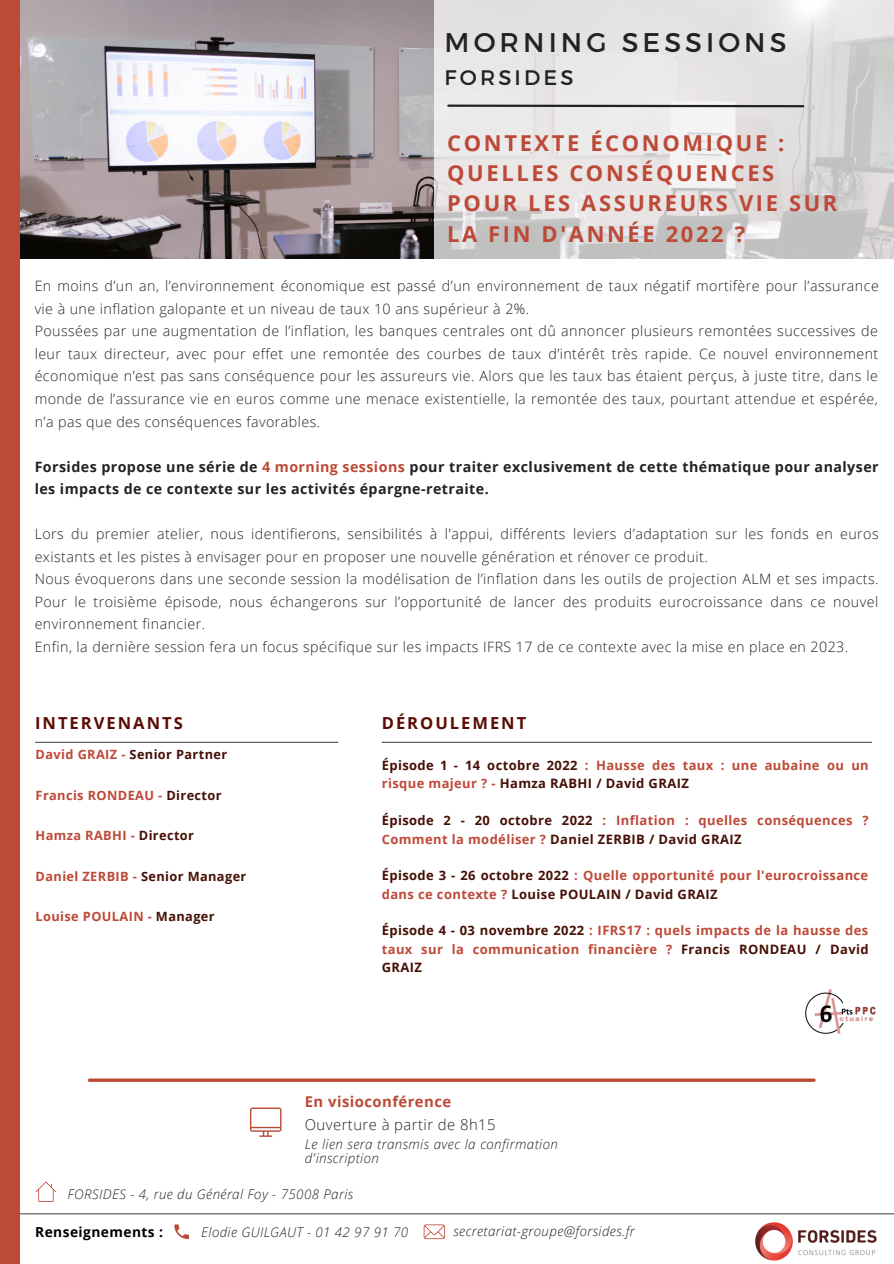
<style>
.page{position:relative;width:894px;height:1264px;background:#fff}
.page>*{position:absolute;margin:0;border:0;box-sizing:border-box;transform-origin:0 0}
.t1{font:27px "Montserrat";letter-spacing:.15em;color:#222}
.t2{font:700 21.9px/30.5px "Open Sans";letter-spacing:.12em;color:#bd4937}
.t3{font:21px "Montserrat";letter-spacing:.15em;color:#222}
.t4{font:700 16.5px "Open Sans";letter-spacing:.12em;color:#5b0c02}
.t5{font:300 14.85px "Open Sans";letter-spacing:.03em;color:#222}
.t6{font:700 14.85px "Open Sans";letter-spacing:.03em;color:#bd4937}
.t7{font:300 14.25px/22.5px "Open Sans";letter-spacing:.03em;color:#222}
.t8{font:700 14.25px/22.5px "Open Sans";letter-spacing:.03em;color:#222}
.t9{font:700 13.8px "Open Sans";letter-spacing:.03em;color:#000}
.t10{font:italic 300 13.35px/14.4px "Open Sans";letter-spacing:.03em;color:#222}
.t11{font:700 12.9px/18.3px "Open Sans";letter-spacing:.03em;color:#bd4937}
.t12{font:700 12.9px/18.3px "Open Sans";letter-spacing:.03em;color:#460f05}
.t13{font:700 12.75px "Open Sans";letter-spacing:.03em;color:#bd4937}
.t14{font:700 12.75px "Open Sans";letter-spacing:.03em;color:#460f05}
.s1{color:#bd4937}
.s2{color:#460f05}
</style>
<div class="page">
<img style="left:20px;top:0;width:414px;height:258px">
<div style="left:0;top:0;width:19px;height:1263px;background:#bd4937"></div>
<svg style="left:250px;top:1107px;width:31px;height:29px"></svg>
<img style="left:805px;top:989px;width:71px;height:45px">
<svg style="left:174px;top:1224px;width:15px;height:14px"></svg>
<svg style="left:423px;top:1224px;width:22px;height:14px"></svg>
<img style="left:755px;top:1222px;width:122px;height:39px">
<svg style="left:434px;top:0;width:459px;height:259px;background:#dfddde"></svg>
<svg style="left:446px;top:103px;width:359px;height:5px;background:#909090"></svg>
<hr style="left:35px;top:741px;width:303px;height:2px;background:#545252">
<hr style="left:89px;top:1078px;width:724px;height:3px;background:#bd4937">
<hr style="left:20px;top:1213px;width:873px;height:1px;background:#545252">
<hr style="left:381px;top:741px;width:490px;height:2px;background:#545252">
<svg style="left:36px;top:1181px;width:20px;height:20px"></svg>
<h1 class="t1" style="left:444px;top:25px;width:343px">MORNING SESSIONS</h1>
<h3 class="t3" style="left:444px;top:64px;width:130px">FORSIDES</h3>
<h2 class="t2" style="left:447px;top:127px;width:391px">CONTEXTE ÉCONOMIQUE :<br>QUELLES CONSÉQUENCES<br>POUR LES ASSUREURS VIE SUR<br>LA FIN D'ANNÉE 2022 ?</h2>
<p class="t7" style="left:35px;top:274px;width:845px">En moins d’un an, l’environnement économique est passé d’un environnement de taux négatif mortifère pour l’assurance vie à une inflation galopante et un niveau de taux 10 ans supérieur à 2%.<br>Poussées par une augmentation de l’inflation, les banques centrales ont dû annoncer plusieurs remontées successives de leur taux directeur, avec pour effet une remontée des courbes de taux d’intérêt très rapide. Ce nouvel environnement économique n’est pas sans conséquence pour les assureurs vie. Alors que les taux bas étaient perçus, à juste titre, dans le monde de l’assurance vie en euros comme une menace existentielle, la remontée des taux, pourtant attendue et espérée, n’a pas que des conséquences favorables.</p>
<p class="t8" style="left:35px;top:455px;width:845px">Forsides propose une série de <span class="s1">4 morning sessions</span> pour traiter exclusivement de cette thématique pour analyser les impacts de ce contexte sur les activités épargne-retraite.</p>
<p class="t7" style="left:35px;top:522px;width:845px">Lors du premier atelier, nous identifierons, sensibilités à l'appui, différents leviers d’adaptation sur les fonds en euros existants et les pistes à envisager pour en proposer une nouvelle génération et rénover ce produit.<br>Nous évoquerons dans une seconde session la modélisation de l’inflation dans les outils de projection ALM et ses impacts.<br>Pour le troisième épisode, nous échangerons sur l’opportunité de lancer des produits eurocroissance dans ce nouvel environnement financier.<br>Enfin, la dernière session fera un focus spécifique sur les impacts IFRS 17 de ce contexte avec la mise en place en 2023.</p>
<p class="t4" style="left:35px;top:711px;width:149px">INTERVENANTS</p>
<p class="t4" style="left:381px;top:711px;width:146px">DÉROULEMENT</p>
<p class="t12" style="left:381px;top:756px;width:488px">Épisode 1 - 14 octobre 2022 <span class="s1">: Hausse des taux : une aubaine ou un risque majeur ? -</span> Hamza RABHI / David GRAIZ</p>
<p class="t11" style="left:381px;top:811px;width:488px"><span class="s2">Épisode 2 - 20 octobre 2022</span> : Inflation : quelles conséquences ?<br>Comment la modéliser ? <span class="s2">Daniel ZERBIB / David GRAIZ</span></p>
<p class="t11" style="left:381px;top:866px;width:488px"><span class="s2">Épisode 3 - 26 octobre 2022</span> : Quelle opportunité pour l'eurocroissance dans ce contexte ? <span class="s2">Louise POULAIN / David GRAIZ</span></p>
<p class="t11" style="left:381px;top:921px;width:488px;text-align:justify"><span class="s2">Épisode 4 - 03 novembre 2022</span> : IFRS17 : quels impacts de la hausse des taux sur la communication financière ? <span class="s2">Francis RONDEAU / David GRAIZ</span></p>
<p class="t14" style="left:36px;top:745px;width:193px"><span class="s1">David GRAIZ -</span> Senior Partner</p>
<p class="t13" style="left:36px;top:786px;width:187px">Francis RONDEAU - <span class="s2">Director</span></p>
<p class="t13" style="left:36px;top:826px;width:160px">Hamza RABHI - <span class="s2">Director</span></p>
<p class="t13" style="left:36px;top:867px;width:212px">Daniel ZERBIB - <span class="s2">Senior Manager</span></p>
<p class="t13" style="left:36px;top:907px;width:180px">Louise POULAIN - <span class="s2">Manager</span></p>
<p class="t6" style="left:305px;top:1090px;width:148px">En visioconférence</p>
<p class="t5" style="left:305px;top:1114px;width:192px">Ouverture à partir de 8h15</p>
<p class="t10" style="left:305px;top:1136px;width:254px">Le lien sera transmis avec la confirmation d'inscription</p>
<p class="t10" style="left:67px;top:1186px;width:287px">FORSIDES - 4, rue du Général Foy - 75008 Paris</p>
<p class="t9" style="left:35px;top:1222px;width:129px">Renseignements :</p>
<p class="t10" style="left:201px;top:1224px;width:208px">Elodie GUILGAUT - 01 42 97 91 70</p>
<p class="t10" style="left:453px;top:1224px;width:183px">secretariat-groupe@forsides.fr</p>
</div>
